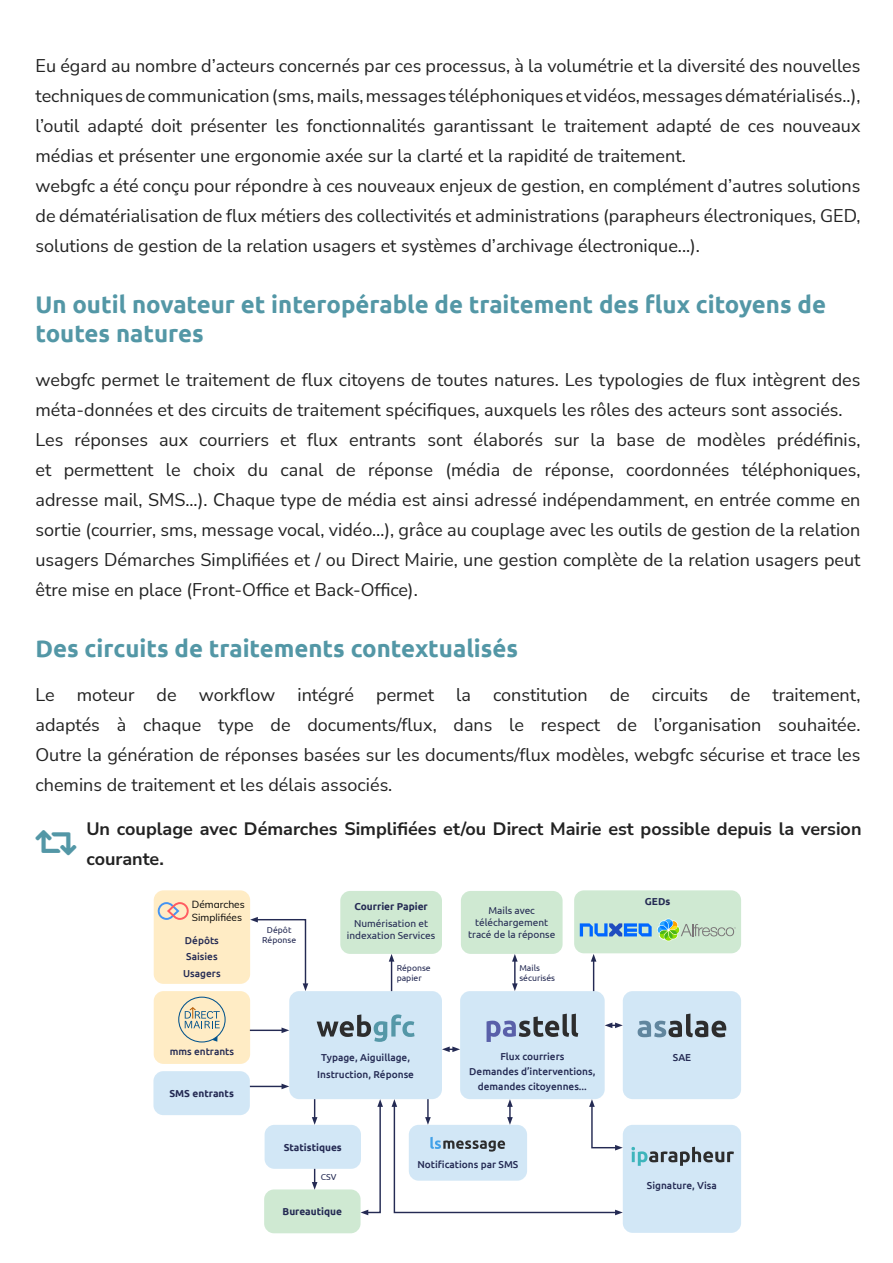
<style>
.page{position:relative;width:893px;height:1263px;background:#fff}
.page>*{position:absolute;margin:0;border:0;box-sizing:border-box;transform-origin:0 0}
.t1{font:700 24px/28.8px "Ubuntu";color:#5397a6}
.t2{font:18px/30px "Nunito Sans";color:#222}
.t3{font:700 18px/30px "Nunito Sans";color:#222}
.t4{font:500 10.05px/16.5px "Ubuntu";color:#242a53;text-align:center}
.t5{font:10.05px/12.1px "Ubuntu";color:#242a53;text-align:center}
.t6{font:700 10.05px "Ubuntu";color:#242a53}
.t7{font:10.05px/12.9px "Muli";color:#020203}
.t8{font:8.7px/10.4px "Ubuntu";color:#242a53}
</style>
<div class="page">
<div style="left:623px;top:1125px;width:118px;height:108px;background:#d2e7f6;border-radius:10px"></div>
<div style="left:623px;top:991px;width:118px;height:108px;background:#d2e7f6;border-radius:10px"></div>
<div style="left:154px;top:890px;width:96px;height:94px;background:#ffecc5;border-radius:10px"></div>
<div style="left:153px;top:1071px;width:97px;height:44px;background:#d2e7f6;border-radius:10px"></div>
<div style="left:264px;top:1189px;width:97px;height:44px;background:#cfe9d2;border-radius:10px"></div>
<div style="left:265px;top:1125px;width:96px;height:44px;background:#d2e7f6;border-radius:10px"></div>
<div style="left:461px;top:891px;width:102px;height:63px;background:#cfe9d2;border-radius:10px"></div>
<div style="left:340px;top:891px;width:102px;height:63px;background:#cfe9d2;border-radius:10px"></div>
<div style="left:154px;top:991px;width:96px;height:73px;background:#ffecc5;border-radius:10px"></div>
<div style="left:574px;top:890px;width:167px;height:63px;background:#cfe9d2;border-radius:10px"></div>
<div style="left:460px;top:991px;width:145px;height:108px;background:#d2e7f6;border-radius:10px"></div>
<svg style="left:487px;top:1014px;width:91px;height:28px"></svg>
<div style="left:289px;top:991px;width:153px;height:108px;background:#d2e7f6;border-radius:10px"></div>
<svg style="left:317px;top:1014px;width:98px;height:28px"></svg>
<hr style="left:391px;top:959px;width:1px;height:32px;background:#242a53">
<svg style="left:389px;top:954px;width:5px;height:8px"></svg>
<svg style="left:312px;top:1099px;width:5px;height:26px"></svg>
<hr style="left:593px;top:959px;width:1px;height:32px;background:#242a53">
<svg style="left:591px;top:954px;width:5px;height:8px"></svg>
<hr style="left:514px;top:959px;width:2px;height:27px;background:#242a53">
<svg style="left:512px;top:954px;width:6px;height:8px"></svg>
<svg style="left:512px;top:983px;width:6px;height:8px"></svg>
<svg style="left:312px;top:1169px;width:5px;height:21px"></svg>
<svg style="left:442px;top:1046px;width:18px;height:6px"></svg>
<svg style="left:605px;top:1022px;width:18px;height:6px"></svg>
<hr style="left:250px;top:1029px;width:34px;height:2px;background:#242a53">
<svg style="left:282px;top:1027px;width:7px;height:6px"></svg>
<hr style="left:250px;top:1086px;width:34px;height:1px;background:#242a53">
<svg style="left:282px;top:1083px;width:7px;height:6px"></svg>
<svg style="left:250px;top:917px;width:58px;height:74px"></svg>
<svg style="left:361px;top:1099px;width:22px;height:116px"></svg>
<svg style="left:392px;top:1099px;width:231px;height:116px"></svg>
<svg style="left:157px;top:902px;width:32px;height:18px"></svg>
<div style="left:178px;top:997px;width:48px;height:45px;border:1px solid #00528c;border-radius:50%"></div>
<svg style="left:211px;top:1035px;width:7px;height:7px"></svg>
<svg style="left:185px;top:1006px;width:35px;height:22px"></svg>
<svg style="left:638px;top:1013px;width:88px;height:24px"></svg>
<svg style="left:580px;top:919px;width:156px;height:22px"></svg>
<svg style="left:631px;top:1146px;width:103px;height:20px"></svg>
<p class="t2" style="left:36px;top:50px;width:826px">Eu égard au nombre d’acteurs concernés par ces processus, à la volumétrie et la diversité des nouvelles techniques de communication (sms, mails, messages téléphoniques et vidéos, messages dématérialisés..), l’outil adapté doit présenter les fonctionnalités garantissant le traitement adapté de ces nouveaux médias et présenter une ergonomie axée sur la clarté et la rapidité de traitement.<br>webgfc a été conçu pour répondre à ces nouveaux enjeux de gestion, en complément d’autres solutions de dématérialisation de flux métiers des collectivités et administrations (parapheurs électroniques, GED, solutions de gestion de la relation usagers et systèmes d’archivage électronique...).</p>
<h1 class="t1" style="left:36px;top:290px;width:792px">Un outil novateur et interopérable de traitement des flux citoyens de toutes natures</h1>
<p class="t2" style="left:36px;top:364px;width:826px">webgfc permet le traitement de flux citoyens de toutes natures. Les typologies de flux intègrent des méta-données et des circuits de traitement spécifiques, auxquels les rôles des acteurs sont associés.<br>Les réponses aux courriers et flux entrants sont élaborés sur la base de modèles prédéfinis, et permettent le choix du canal de réponse (média de réponse, coordonnées téléphoniques, adresse mail, SMS...). Chaque type de média est ainsi adressé indépendamment, en entrée comme en sortie (courrier, sms, message vocal, vidéo…), grâce au couplage avec les outils de gestion de la relation usagers Démarches Simplifiées et / ou Direct Mairie, une gestion complète de la relation usagers peut être mise en place (Front-Office et Back-Office).</p>
<h1 class="t1" style="left:36px;top:634px;width:484px">Des circuits de traitements contextualisés</h1>
<p class="t2" style="left:36px;top:679px;width:826px;text-align:justify">Le moteur de workflow intégré permet la constitution de circuits de traitement, adaptés à chaque type de documents/flux, dans le respect de l’organisation souhaitée.<br>Outre la génération de réponses basées sur les documents/flux modèles, webgfc sécurise et trace les chemins de traitement et les délais associés.</p>
<p class="t3" style="left:86px;top:812px;width:777px">Un couplage avec Démarches Simplifiées et/ou Direct Mairie est possible depuis la version courante.</p>
<p class="t7" style="left:192px;top:897px;width:54px">Démarches<br>Simplifiées</p>
<p class="t4" style="left:183px;top:931px;width:39px">Dépôts<br>Saisies<br>Usagers</p>
<p class="t8" style="left:262px;top:924px;width:36px;text-align:center">Dépôt<br>Réponse</p>
<p class="t6" style="left:354px;top:900px;width:75px">Courrier Papier</p>
<p class="t5" style="left:347px;top:917px;width:90px">Numérisation et indexation Services</p>
<p class="t8" style="left:397px;top:962px;width:36px">Réponse papier</p>
<p class="t5" style="left:468px;top:904px;width:89px">Mails avec téléchargement tracé de la réponse</p>
<p class="t8" style="left:519px;top:962px;width:37px">Mails sécurisés</p>
<p class="t6" style="left:645px;top:895px;width:27px">GEDs</p>
<p class="t4" style="left:170px;top:1043px;width:66px">mms entrants</p>
<p class="t6" style="left:169px;top:1087px;width:66px">SMS entrants</p>
<p class="t4" style="left:469px;top:1048px;width:128px;line-height:15.1px">Flux courriers<br>Demandes d’interventions, demandes citoyennes...</p>
<p class="t4" style="left:321px;top:1049px;width:90px">Typage, Aiguillage,</p>
<p class="t4" style="left:673px;top:1049px;width:20px">SAE</p>
<p class="t4" style="left:317px;top:1066px;width:98px">Instruction, Réponse</p>
<p class="t6" style="left:284px;top:1141px;width:60px">Statistiques</p>
<p class="t8" style="left:321px;top:1171px;width:17px">CSV</p>
<p class="t6" style="left:283px;top:1205px;width:61px">Bureautique</p>
<p class="t4" style="left:417px;top:1155px;width:102px">Notifications par SMS</p>
<p class="t4" style="left:647px;top:1177px;width:71px">Signature, Visa</p>
</div>
